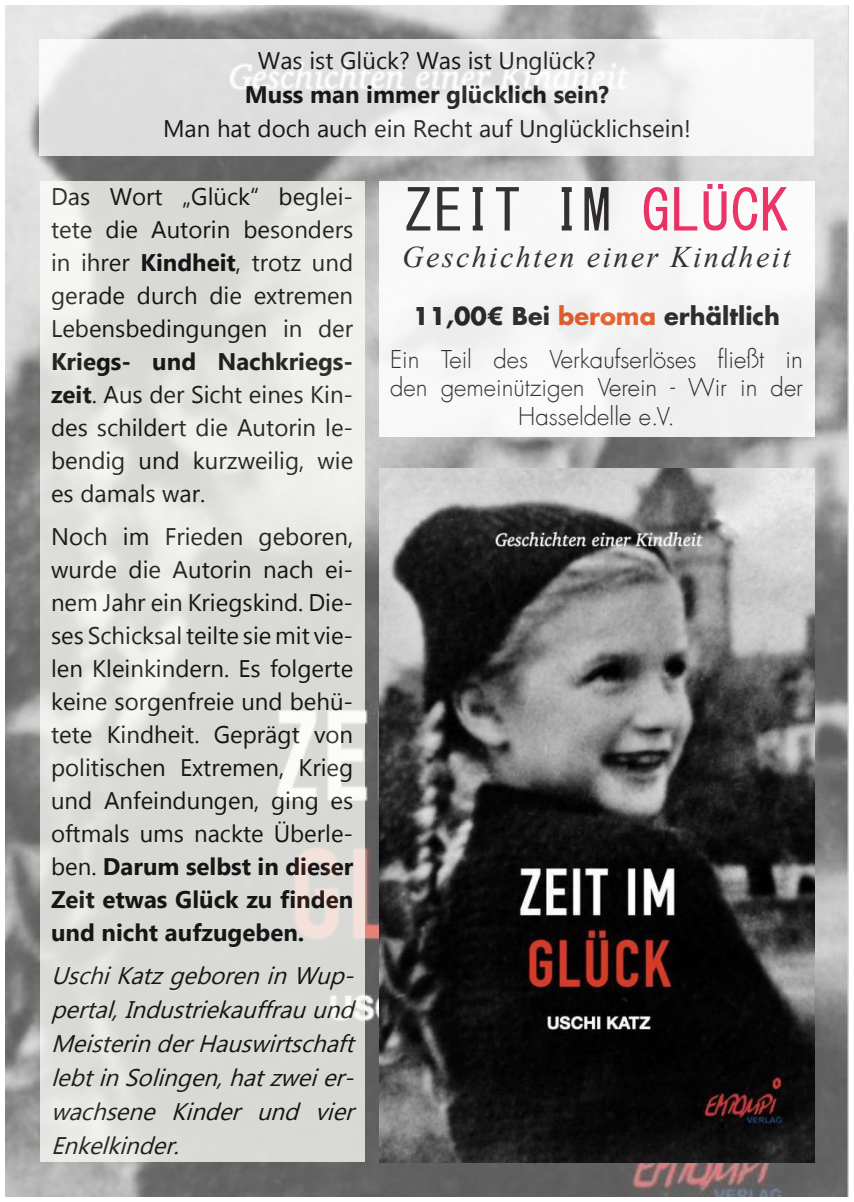
<style>
.page{position:relative;width:854px;height:1202px;background:#fff}
.page>*{position:absolute;margin:0;border:0;box-sizing:border-box;transform-origin:0 0}
.t1{font:57px "MS Gothic";letter-spacing:.02em;color:#231f20}
.t2{font:italic 30px "Times New Roman";letter-spacing:.08em;color:#231f20}
.t3{font:24px/33px "Microsoft New Tai Lue";color:#000;text-align:justify}
.t4{font:italic 24px/34px "Microsoft New Tai Lue";color:#000;text-align:justify}
.t5{font:300 24px/43px "Futura Com";color:#231f20;text-align:center}
.t6{font:700 24px "Microsoft New Tai Lue";color:#000}
.s1{font-weight:700}
.s2{color:#ed2058}
.s3{font-weight:700;color:#ed5b24}
</style>
<div class="page">
<img style="left:6px;top:6px;width:842px;height:1190px">
<img style="left:379px;top:468px;width:435px;height:694px">
<svg style="left:40px;top:181px;width:324px;height:981px;fill:#dadbd7"></svg>
<div style="left:378px;top:181px;width:436px;height:256px;background:#f7f7f7"></div>
<svg style="left:40px;top:40px;width:774px;height:116px"></svg>
<p class="t3" style="left:258px;top:46px;width:339px">Was ist Glück? Was ist Unglück?</p>
<p class="t6" style="left:245px;top:81px;width:365px">Muss man immer glücklich sein?</p>
<p class="t3" style="left:163px;top:114px;width:529px">Man hat doch auch ein Recht auf Unglücklichsein!</p>
<p class="t3" style="left:51px;top:182px;width:303px">Das Wort „Glück“ beglei&shy;tete die Autorin besonders in ihrer <span class="s1">Kindheit</span>, trotz und gerade durch die extremen Lebensbedingungen in der</p>
<p class="t3" style="left:51px;top:347px;width:303px"><span class="s1">Kriegs- und Nachkriegs&shy;zeit</span>. Aus der Sicht eines Kin&shy;des schildert die Autorin le&shy;bendig und kurzweilig, wie es damals war.</p>
<p class="t3" style="left:51px;top:522px;width:303px">Noch im Frieden geboren, wurde die Autorin nach ei&shy;nem Jahr ein Kriegskind. Die&shy;ses Schicksal teilte sie mit vie&shy;len Kleinkindern. Es folgerte keine sorgenfreie und behü&shy;tete Kindheit. Geprägt von politischen Extremen, Krieg und Anfeindungen, ging es oftmals ums nackte Überle&shy;ben. <span class="s1">Darum selbst in dieser Zeit etwas Glück zu finden und nicht aufzugeben.</span></p>
<p class="t4" style="left:51px;top:960px;width:312px">UschiKatzgeboreninWup&shy;pertal,Industriekauffrauund MeisterinderHauswirtschaft lebtinSolingen,hatzweier&shy;wachsene Kinder und vier Enkelkinder.</p>
<h1 class="t1" style="left:404px;top:182px;width:386px">ZEIT IM <span class="s2">GLÜCK</span></h1>
<p class="t2" style="left:402px;top:236px;width:390px">Geschichten einer Kindheit</p>
<p class="t5" style="left:390px;top:294px;width:414px"><span class="s1">11,00€ Bei</span> <span class="s3">beroma</span> <span class="s1">erhältlich<br></span>Ein Teil des Verkaufserlöses fließt in</p>
<p class="t5" style="left:390px;top:373px;width:414px;line-height:28.8px">den gemeinützigen Verein - Wir in der<br>Hasseldelle e.V.</p>
</div>
